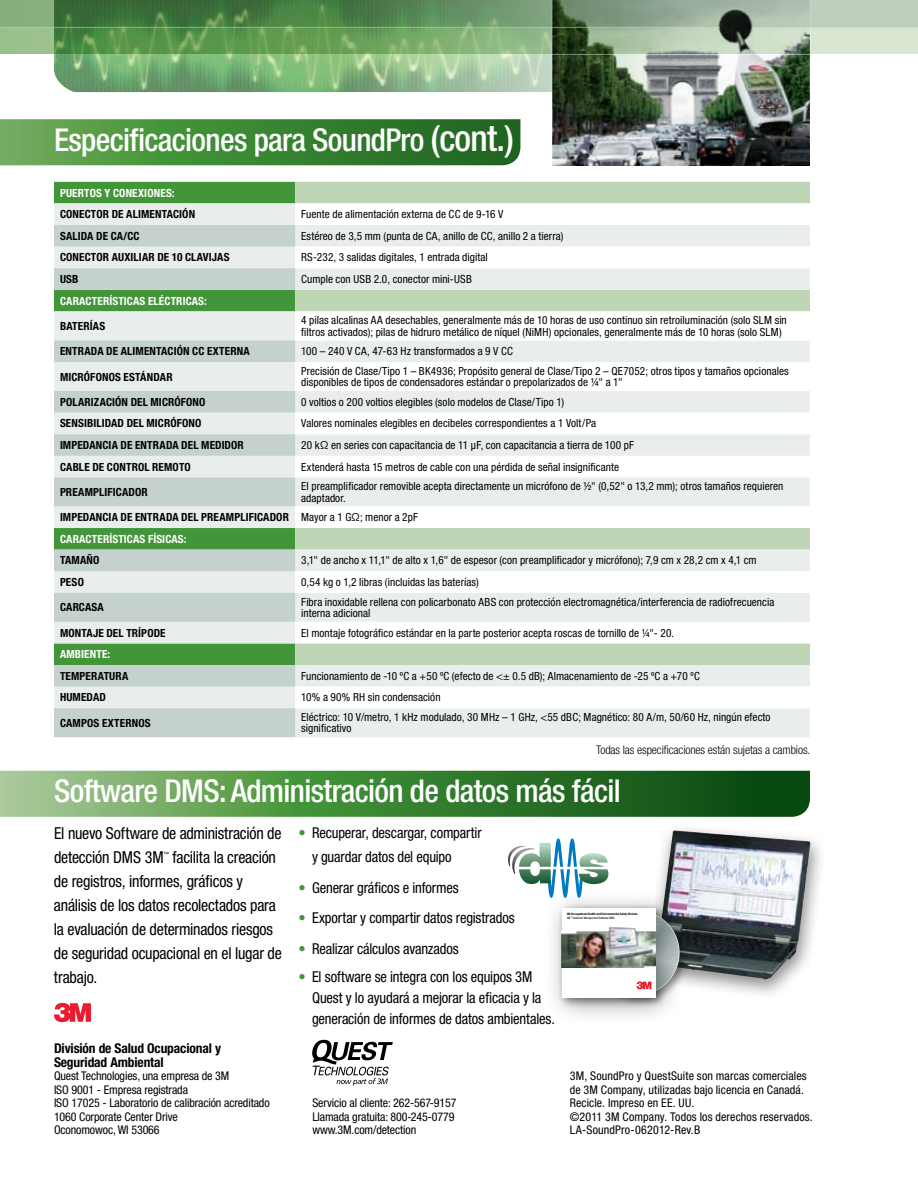
<style>
.page{position:relative;width:918px;height:1188px;background:#fff}
.page>*{position:absolute;margin:0;border:0;box-sizing:border-box;transform-origin:0 0}
.t1{font:500 condensed 31.5px "Helvetica Neue LT Pro";letter-spacing:-.02em;color:#fff}
.t2{font:condensed 16.5px/24px "Helvetica Neue LT Pro";letter-spacing:-.015em;color:#000}
.t3{font:condensed 15px/21px "Helvetica Neue LT Pro";letter-spacing:-.01em;color:#000}
.t4{font:700 condensed 13.5px/13.5px "Helvetica Neue LT Pro";letter-spacing:-.01em;color:#000}
.t5{font:condensed 12px/13.5px "Helvetica Neue LT Pro";letter-spacing:-.01em;color:#000}
.t6{font:condensed 12px/13.5px "Helvetica Neue LT Pro";letter-spacing:.01em;color:#000}
.t7{font:300 condensed 12px "Helvetica Neue LT Pro";letter-spacing:-.01em;color:#000}
.t8{font:condensed 11.25px/11.2px "Helvetica Neue LT Pro";letter-spacing:.005em;color:#000}
.t9{font:700 condensed 11.25px/21.6px "Helvetica Neue LT Pro";letter-spacing:.015em;color:#000}
.t10{font:700 condensed 11.25px "Helvetica Neue LT Pro";letter-spacing:.015em;color:#fff}
.t11{font:condensed 5.7px "Helvetica Neue LT Pro";color:#000}
.t12{font:700 condensed 3.15px/3.8px "Helvetica Neue LT Std";letter-spacing:-.01em;color:#000}
.s1{font-size:36px}
.s2{font-weight:400}
.s3{color:#fff}
.s4{color:#439539}
</style>
<div class="page">
<svg style="left:54px;top:1003px;width:37px;height:19px"></svg>
<div style="left:54px;top:182px;width:241px;height:21px;background:#439539"></div>
<div style="left:295px;top:182px;width:515px;height:21px;background:#bed6b5"></div>
<div style="left:54px;top:203px;width:756px;height:534px;background:#e9eeed"></div>
<svg style="left:295px;top:203px;width:515px;height:505px"></svg>
<svg style="left:54px;top:225px;width:241px;height:512px;background:#c3d5c8"></svg>
<svg style="left:0;top:119px;width:520px;height:46px;background:#408838"></svg>
<img style="left:553px;top:55px;width:257px;height:110px">
<svg style="left:0;top:28px;width:918px;height:26px;background:#b7cbb1"></svg>
<hr style="left:810px;top:0;width:1px;height:149px;background:#fff">
<svg style="left:553px;top:28px;width:133px;height:64px;background:#6c7e66"></svg>
<img style="left:54px;top:28px;width:498px;height:64px">
<hr style="left:552px;top:0;width:1px;height:168px;background:#fff">
<svg style="left:0;top:0;width:918px;height:28px;background:#70946e"></svg>
<svg style="left:0;top:771px;width:810px;height:46px;background:#468640"></svg>
<svg style="left:508px;top:838px;width:100px;height:51px"></svg>
<div style="left:609px;top:821px;width:215px;height:178px;background:#000;opacity:.46"></div>
<img style="left:623px;top:830px;width:188px;height:149px">
<div style="left:590px;top:905px;width:100px;height:100px;background:#000;opacity:.42"></div>
<div style="left:543px;top:889px;width:139px;height:135px;background:#000;opacity:.42"></div>
<svg style="left:562px;top:908px;width:94px;height:90px"></svg>
<img style="left:595px;top:911px;width:84px;height:84px">
<svg style="left:312px;top:1040px;width:81px;height:46px"></svg>
<h1 class="t1" style="left:54px;top:121px;width:461px">Especificaciones para SoundPro <span class="s1">(cont.)</span></h1>
<p class="t10" style="left:60px;top:186px;width:116px">PUERTOS Y CONEXIONES:</p>
<p class="t9" style="left:60px;top:203px;width:137px">CONECTOR DE ALIMENTACIÓN</p>
<p class="t8" style="left:301px;top:209px;width:204px">Fuente de alimentación externa de CC de 9-16 V</p>
<p class="t9" style="left:60px;top:225px;width:81px">SALIDA DE CA/CC</p>
<p class="t8" style="left:301px;top:230px;width:264px">Estéreo de 3,5 mm (punta de CA, anillo de CC, anillo 2 a tierra)</p>
<p class="t9" style="left:60px;top:247px;width:171px">CONECTOR AUXILIAR DE 10 CLAVIJAS</p>
<p class="t8" style="left:301px;top:252px;width:188px">RS-232, 3 salidas digitales, 1 entrada digital</p>
<p class="t9" style="left:60px;top:268px;width:20px">USB</p>
<p class="t8" style="left:301px;top:273px;width:172px">Cumple con USB 2.0, conector mini-USB</p>
<p class="t10" style="left:60px;top:294px;width:148px">CARACTERÍSTICAS ELÉCTRICAS:</p>
<p class="t9" style="left:60px;top:315px;width:47px">BATERÍAS</p>
<p class="t8" style="left:301px;top:315px;width:487px">4 pilas alcalinas AA desechables, generalmente más de 10 horas de uso continuo sin retroiluminación (solo SLM sin filtros activados); pilas de hidruro metálico de níquel (NiMH) opcionales, generalmente más de 10 horas (solo SLM)</p>
<p class="t9" style="left:60px;top:340px;width:191px">ENTRADA DE ALIMENTACIÓN CC EXTERNA</p>
<p class="t8" style="left:301px;top:346px;width:213px">100 – 240 V CA, 47-63 Hz transformados a 9 V CC</p>
<p class="t9" style="left:60px;top:366px;width:114px">MICRÓFONOS ESTÁNDAR</p>
<p class="t8" style="left:301px;top:365px;width:489px">Precisión de Clase/Tipo 1 – BK4936; Propósito general de Clase/Tipo 2 – QE7052; otros tipos y tamaños opcionales disponibles de tipos de condensadores estándar o prepolarizados de ¼" a 1"</p>
<p class="t9" style="left:60px;top:391px;width:147px">POLARIZACIÓN DEL MICRÓFONO</p>
<p class="t8" style="left:301px;top:396px;width:264px">0 voltios o 200 voltios elegibles (solo modelos de Clase/Tipo 1)</p>
<p class="t9" style="left:60px;top:413px;width:143px">SENSIBILIDAD DEL MICRÓFONO</p>
<p class="t8" style="left:301px;top:418px;width:297px">Valores nominales elegibles en decibeles correspondientes a 1 Volt/Pa</p>
<p class="t9" style="left:60px;top:434px;width:185px">IMPEDANCIA DE ENTRADA DEL MEDIDOR</p>
<p class="t8" style="left:301px;top:439px;width:334px">20 kΩ en series con capacitancia de 11 μF, con capacitancia a tierra de 100 pF</p>
<p class="t9" style="left:60px;top:456px;width:132px">CABLE DE CONTROL REMOTO</p>
<p class="t8" style="left:301px;top:461px;width:320px">Extenderá hasta 15 metros de cable con una pérdida de señal insignificante</p>
<p class="t9" style="left:60px;top:481px;width:89px">PREAMPLIFICADOR</p>
<p class="t8" style="left:301px;top:481px;width:484px">El preamplificador removible acepta directamente un micrófono de ½" (0,52" o 13,2 mm); otros tamaños requieren adaptador.</p>
<p class="t9" style="left:60px;top:507px;width:360px">IMPEDANCIA DE ENTRADA DEL PREAMPLIFICADOR <span class="s2">Mayor a 1 GΩ; menor a 2pF<br></span><span class="s3">CARACTERÍSTICAS FÍSICAS:</span></p>
<p class="t9" style="left:60px;top:550px;width:41px">TAMAÑO</p>
<p class="t8" style="left:301px;top:555px;width:457px">3,1" de ancho x 11,1" de alto x 1,6" de espesor (con preamplificador y micrófono); 7,9 cm x 28,2 cm x 4,1 cm</p>
<p class="t9" style="left:60px;top:571px;width:25px">PESO</p>
<p class="t8" style="left:301px;top:576px;width:179px">0,54 kg o 1,2 libras (incluidas las baterías)</p>
<p class="t9" style="left:60px;top:597px;width:45px">CARCASA</p>
<p class="t8" style="left:301px;top:596px;width:475px">Fibra inoxidable rellena con policarbonato ABS con protección electromagnética/interferencia de radiofrecuencia interna adicional</p>
<p class="t9" style="left:60px;top:622px;width:107px">MONTAJE DEL TRÍPODE</p>
<p class="t8" style="left:301px;top:627px;width:375px">El montaje fotográfico estándar en la parte posterior acepta roscas de tornillo de ¼"- 20.</p>
<p class="t10" style="left:60px;top:648px;width:52px">AMBIENTE:</p>
<p class="t9" style="left:60px;top:665px;width:70px">TEMPERATURA</p>
<p class="t8" style="left:301px;top:670px;width:400px">Funcionamiento de -10 ºC a +50 ºC (efecto de &lt;± 0.5 dB); Almacenamiento de -25 ºC a +70 ºC</p>
<p class="t9" style="left:60px;top:687px;width:48px">HUMEDAD</p>
<p class="t8" style="left:301px;top:692px;width:141px">10% a 90% RH sin condensación</p>
<p class="t9" style="left:60px;top:712px;width:92px">CAMPOS EXTERNOS</p>
<p class="t8" style="left:301px;top:711px;width:471px">Eléctrico: 10 V/metro, 1 kHz modulado, 30 MHz – 1 GHz, &lt;55 dBC; Magnético: 80 A/m, 50/60 Hz, ningún efecto significativo</p>
<p class="t7" style="left:596px;top:743px;width:216px">Todas las especificaciones están sujetas a cambios.</p>
<h1 class="t1" style="left:54px;top:772px;width:568px">Software DMS: Administración de datos más fácil</h1>
<h3 class="t3" style="left:312px;top:821px;width:171px;line-height:24px;text-indent:-14px"><span class="s4">•</span> Recuperar, descargar, compartir y guardar datos del equipo</h3>
<h3 class="t3" style="left:298px;top:877px;width:162px"><span class="s4">•</span> Generar gráficos e informes</h3>
<h3 class="t3" style="left:298px;top:908px;width:218px"><span class="s4">•</span> Exportar y compartir datos registrados</h3>
<h3 class="t3" style="left:298px;top:938px;width:162px"><span class="s4">•</span> Realizar cálculos avanzados</h3>
<h3 class="t3" style="left:312px;top:966px;width:244px;text-indent:-14px"><span class="s4">•</span> El software se integra con los equipos 3M<br>Quest y lo ayudará a mejorar la eficacia y la generación de informes de datos ambientales.</h3>
<h2 class="t2" style="left:54px;top:821px;width:229px">El nuevo Software de administración de detección DMS 3M</h2>
<h2 class="t2" style="left:54px;top:845px;width:229px;text-indent:119px">facilita la creación de registros, informes, gráficos y análisis de los datos recolectados para la evaluación de determinados riesgos de seguridad ocupacional en el lugar de trabajo.</h2>
<p class="t11" style="left:163px;top:850px;width:7px">™</p>
<p class="t12" style="left:567px;top:912px;width:73px">3M Occupational Health and Environmental Safety Division<br><span class="s2">3M</span><sup>™</sup> <span class="s2">Detection Management Software DMS</span></p>
<p class="t4" style="left:54px;top:1042px;width:169px">División de Salud Ocupacional y<br>Seguridad Ambiental</p>
<p class="t5" style="left:54px;top:1069px;width:217px">Quest Technologies, una empresa de 3M<br>ISO 9001 - Empresa registrada<br>ISO 17025 - Laboratorio de calibración acreditado 1060 Corporate Center Drive<br>Oconomowoc, WI 53066</p>
<p class="t5" style="left:312px;top:1096px;width:146px">Servicio al cliente: 262-567-9157<br>Llamada gratuita: 800-245-0779 www.3M.com/detection</p>
<p class="t6" style="left:570px;top:1069px;width:245px">3M, SoundPro y QuestSuite son marcas comerciales de 3M Company, utilizadas bajo licencia en Canadá.<br>Recicle. Impreso en EE. UU.<br>©2011 3M Company. Todos los derechos reservados.<br>LA-SoundPro-062012-Rev.B</p>
</div>
